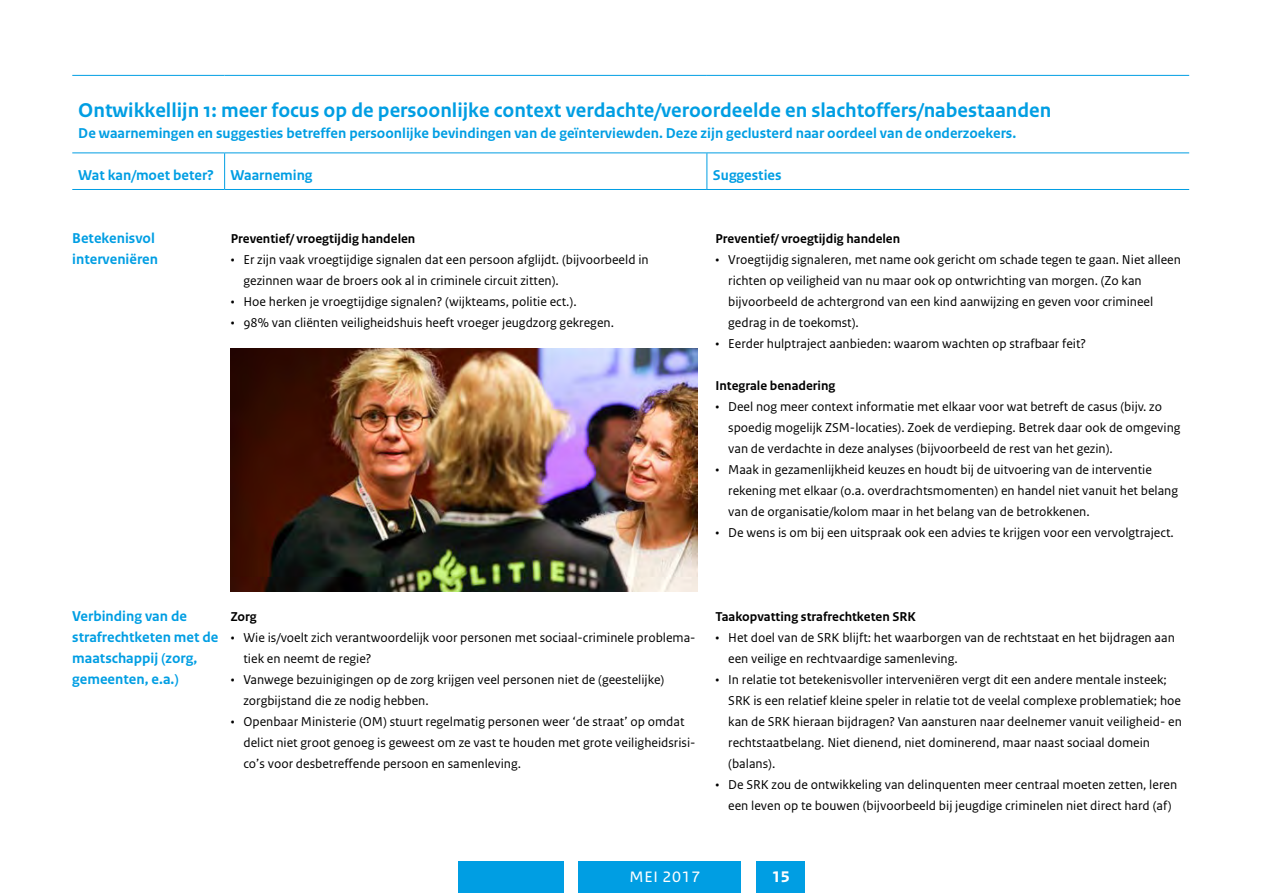
<style>
.page{position:relative;width:1263px;height:893px;background:#fff}
.page>*{position:absolute;margin:0;border:0;box-sizing:border-box;transform-origin:0 0}
.t1{font:700 21px "Rijksoverheid Sans Text";color:#009ee3}
.t2{font:21px "Rijksoverheid Sans Heading";letter-spacing:.03em;color:#fff}
.t3{font:700 21px "Rijksoverheid Sans Heading";color:#fff}
.t4{font:700 15px/21px "Rijksoverheid Sans Text";color:#009ee3}
.t5{font:13.5px/21px "Rijksoverheid Sans Text";color:#000}
.t6{font:700 13.5px "Rijksoverheid Sans Text";color:#000}
</style>
<div class="page">
<img style="left:231px;top:348px;width:466px;height:244px">
<hr style="left:72px;top:75px;width:153px;height:1px;background:#009ee3">
<hr style="left:225px;top:75px;width:482px;height:1px;background:#009ee3">
<hr style="left:707px;top:75px;width:482px;height:1px;background:#009ee3">
<hr style="left:72px;top:153px;width:153px;height:1px;background:#009ee3">
<hr style="left:225px;top:153px;width:482px;height:1px;background:#009ee3">
<hr style="left:224px;top:153px;width:1px;height:36px;background:#009ee3">
<hr style="left:707px;top:153px;width:482px;height:1px;background:#009ee3">
<hr style="left:706px;top:153px;width:1px;height:36px;background:#009ee3">
<hr style="left:72px;top:189px;width:153px;height:1px;background:#009ee3">
<hr style="left:225px;top:189px;width:482px;height:1px;background:#009ee3">
<hr style="left:707px;top:189px;width:482px;height:1px;background:#009ee3">
<div style="left:458px;top:861px;width:106px;height:32px;background:#009ee3"></div>
<div style="left:756px;top:861px;width:49px;height:32px;background:#009ee3"></div>
<div style="left:579px;top:861px;width:162px;height:32px;background:#009ee3"></div>
<h1 class="t1" style="left:78px;top:98px;width:974px">Ontwikkellijn 1: meer focus op de persoonlijke context verdachte/veroordeelde en slachtoffers/nabestaanden</h1>
<p class="t4" style="left:78px;top:123px;width:939px">De waarnemingen en suggesties betreffen persoonlijke bevindingen van de geïnterviewden. Deze zijn geclusterd naar oordeel van de onderzoekers.</p>
<p class="t4" style="left:78px;top:165px;width:236px">Wat kan/moet beter? Waarneming</p>
<p class="t4" style="left:713px;top:165px;width:70px">Suggesties</p>
<p class="t4" style="left:72px;top:228px;width:87px">Betekenisvol interveniëren</p>
<p class="t6" style="left:715px;top:231px;width:186px">Preventief/ vroegtijdig handelen</p>
<p class="t6" style="left:231px;top:231px;width:186px">Preventief/ vroegtijdig handelen</p>
<p class="t5" style="left:243px;top:249px;width:407px;text-indent:-13px">• Er zijn vaak vroegtijdige signalen dat een persoon afglijdt. (bijvoorbeeld in gezinnen waar de broers ook al in criminele circuit zitten).</p>
<p class="t5" style="left:231px;top:291px;width:347px">• Hoe herken je vroegtijdige signalen? (wijkteams, politie ect.).</p>
<p class="t5" style="left:231px;top:312px;width:385px">• 98% van cliënten veiligheidshuis heeft vroeger jeugdzorg gekregen.</p>
<p class="t5" style="left:728px;top:249px;width:454px;text-indent:-13px">• Vroegtijdig signaleren, met name ook gericht om schade tegen te gaan. Niet alleen richten op veiligheid van nu maar ook op ontwrichting van morgen. (Zo kan bijvoorbeeld de achtergrond van een kind aanwijzing en geven voor crimineel gedrag in de toekomst).</p>
<p class="t5" style="left:715px;top:333px;width:372px">• Eerder hulptraject aanbieden: waarom wachten op strafbaar feit?</p>
<p class="t6" style="left:715px;top:378px;width:121px">Integrale benadering</p>
<p class="t5" style="left:728px;top:396px;width:454px;text-indent:-13px">• Deel nog meer context informatie met elkaar voor wat betreft de casus (bijv. zo spoedig mogelijk ZSM-locaties). Zoek de verdieping. Betrek daar ook de omgeving van de verdachte in deze analyses (bijvoorbeeld de rest van het gezin).</p>
<p class="t5" style="left:728px;top:459px;width:451px;text-indent:-13px">• Maak in gezamenlijkheid keuzes en houdt bij de uitvoering van de interventie rekening met elkaar (o.a. overdrachtsmomenten) en handel niet vanuit het belang van de organisatie/kolom maar in het belang van de betrokkenen.</p>
<p class="t5" style="left:715px;top:522px;width:460px">• De wens is om bij een uitspraak ook een advies te krijgen voor een vervolgtraject.</p>
<p class="t4" style="left:72px;top:606px;width:148px">Verbinding van de strafrechtketen met de maatschappij (zorg, gemeenten, e.a.)</p>
<p class="t6" style="left:231px;top:609px;width:28px">Zorg</p>
<p class="t5" style="left:243px;top:627px;width:454px;text-indent:-13px">• Wie is/voelt zich verantwoordelijk voor personen met sociaal-criminele problema&shy;tiek en neemt de regie?</p>
<p class="t5" style="left:243px;top:669px;width:422px;text-indent:-13px">• Vanwege bezuinigingen op de zorg krijgen veel personen niet de (geestelijke) zorgbijstand die ze nodig hebben.</p>
<p class="t5" style="left:243px;top:711px;width:454px;text-indent:-13px">• Openbaar Ministerie (OM) stuurt regelmatig personen weer ‘de straat’ op omdat delict niet groot genoeg is geweest om ze vast te houden met grote veiligheidsrisi&shy;co’s voor desbetreffende persoon en samenleving.</p>
<p class="t6" style="left:715px;top:609px;width:202px">Taakopvatting strafrechtketen SRK</p>
<p class="t5" style="left:728px;top:627px;width:448px;text-indent:-13px">• Het doel van de SRK blijft: het waarborgen van de rechtstaat en het bijdragen aan een veilige en rechtvaardige samenleving.</p>
<p class="t5" style="left:728px;top:669px;width:455px;text-indent:-13px">• In relatie tot betekenisvoller interveniëren vergt dit een andere mentale insteek; SRK is een relatief kleine speler in relatie tot de veelal complexe problematiek; hoe kan de SRK hieraan bijdragen? Van aansturen naar deelnemer vanuit veiligheid- en rechtstaatbelang. Niet dienend, niet dominerend, maar naast sociaal domein (balans).</p>
<p class="t5" style="left:715px;top:774px;width:463px;text-align:center">• De SRK zou de ontwikkeling van delinquenten meer centraal moeten zetten, leren een leven op te bouwen (bijvoorbeeld bij jeugdige criminelen niet direct hard (af)</p>
<h1 class="t2" style="left:630px;top:863px;width:72px">mei 2017</h1>
<h1 class="t3" style="left:772px;top:863px;width:19px">15</h1>
</div>
